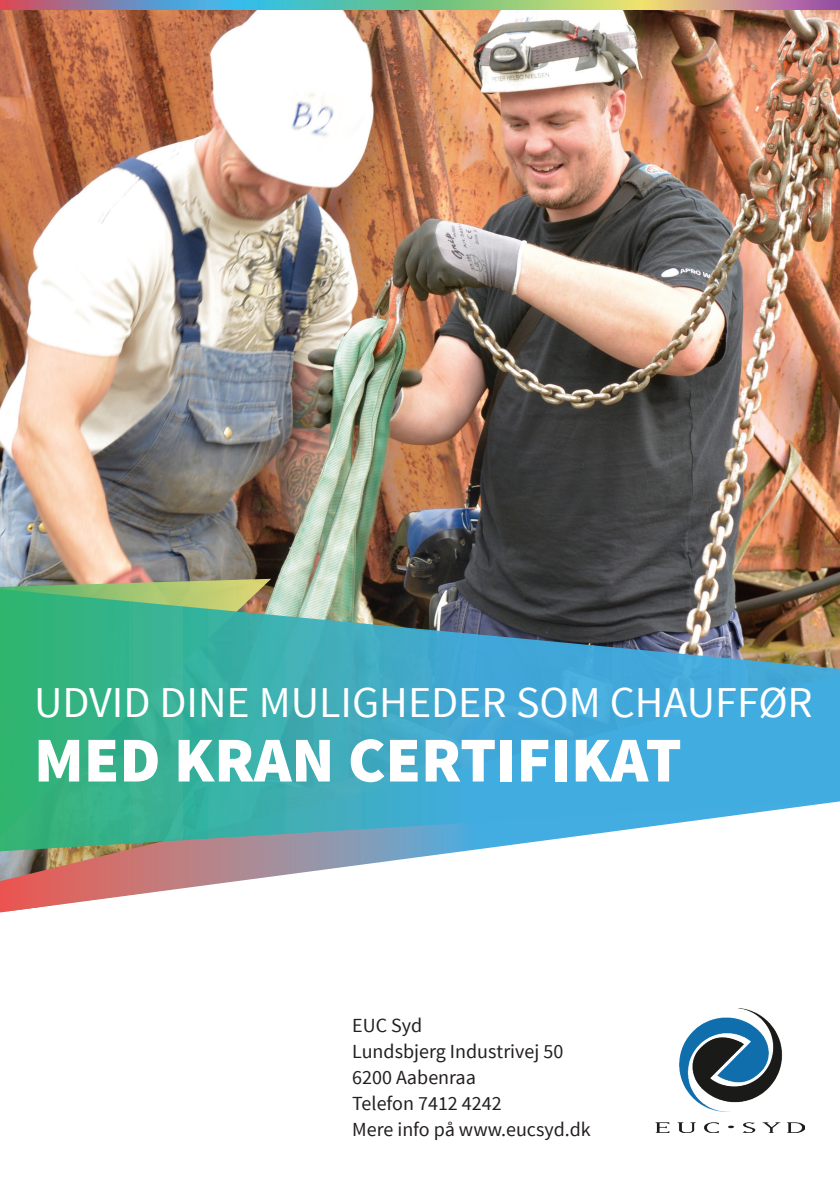
<style>
.page{position:relative;width:840px;height:1191px;background:#fff}
.page>*{position:absolute;margin:0;border:0;box-sizing:border-box;transform-origin:0 0}
.t1{font:900 64px "Source Sans Pro";color:#fff}
.t2{font:44px "Source Sans Pro";color:#fff}
.t3{font:20px/26px "Source Sans Pro";color:#231f20}
</style>
<div class="page">
<img style="left:0;top:10px;width:839px;height:577px">
<svg style="left:0;top:0;width:839px;height:10px;background:#8fa99b"></svg>
<svg style="left:0;top:852px;width:457px;height:60px"></svg>
<svg style="left:0;top:579px;width:271px;height:8px;background:#a8ab7b"></svg>
<svg style="left:0;top:587px;width:839px;height:265px;background:#4fa5ac"></svg>
<img style="left:655px;top:1008px;width:149px;height:124px">
<h2 class="t2" style="left:34px;top:675px;width:780px">UDVID DINE MULIGHEDER SOM CHAUFFØR</h2>
<h1 class="t1" style="left:34px;top:718px;width:648px">MED KRAN CERTIFIKAT</h1>
<p class="t3" style="left:352px;top:1012px;width:240px">EUC Syd<br>Lundsbjerg Industrivej 50<br>6200 Aabenraa<br>Telefon 7412 4242<br>Mere info på www.eucsyd.dk</p>
</div>
